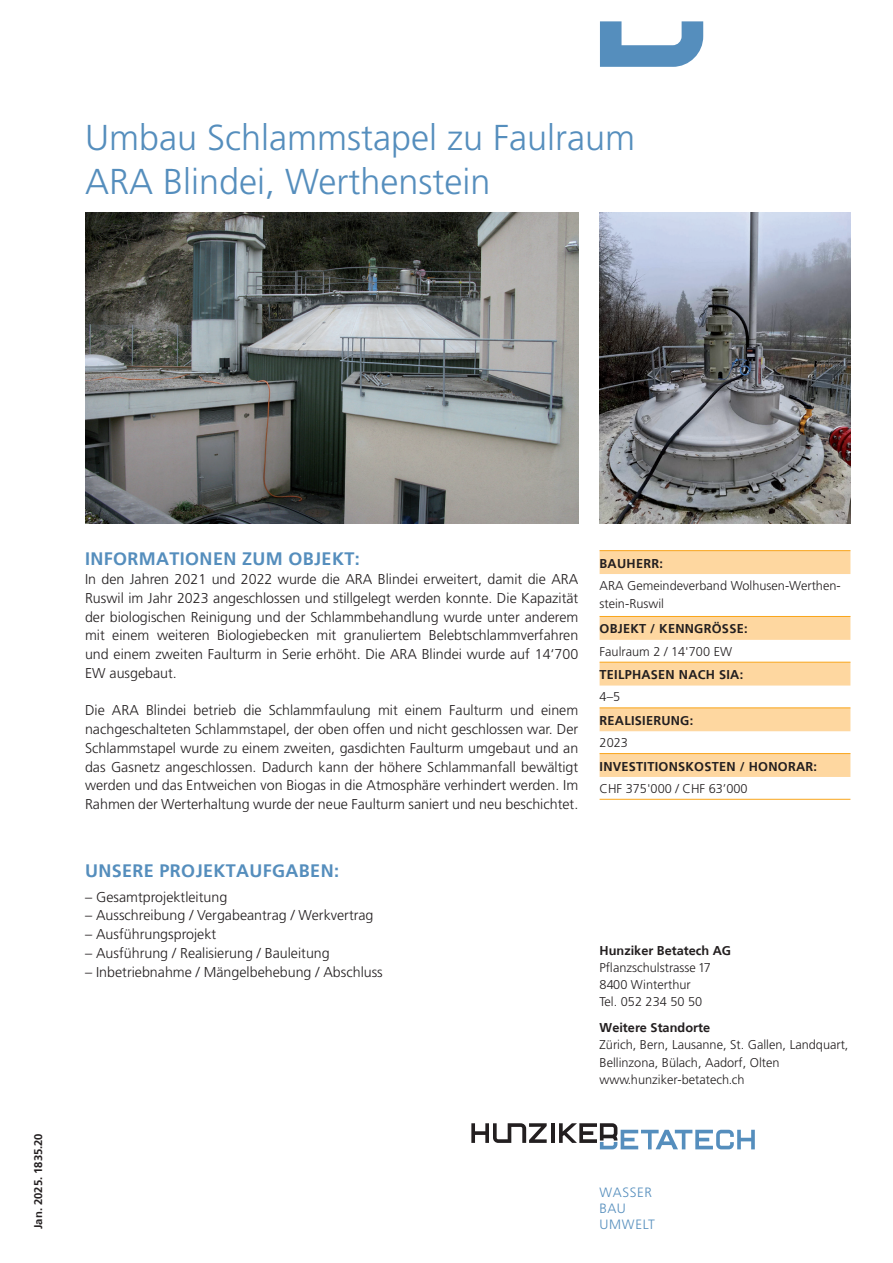
<style>
.page{position:relative;width:893px;height:1263px;background:#fff}
.page>*{position:absolute;margin:0;border:0;box-sizing:border-box;transform-origin:0 0}
.t1{font:300 36px/43.2px "Frutiger LT Std";color:#558ebd}
.t2{font:700 18px "Frutiger";letter-spacing:.02em;color:#558ebd}
.t3{font:300 14.25px/18.8px "Frutiger LT Std";color:#231f20;text-align:justify}
.t4{font:300 13.5px/16.2px "Frutiger LT Std";letter-spacing:.05em;color:#558ebd}
.t5{font:300 12.75px/17.2px "Frutiger LT Std";color:#231f20}
.t6{font:700 12.75px "Frutiger";letter-spacing:.02em;color:#231f20}
.t7{font:700 12.75px "Frutiger";color:#231f20}
.t8{font:700 11.25px "Frutiger";color:#231f20}
</style>
<div class="page">
<hr style="left:551px;top:1123px;width:3px;height:20px;background:#231f20">
<svg style="left:471px;top:1123px;width:76px;height:20px"></svg>
<svg style="left:559px;top:1123px;width:196px;height:26px"></svg>
<svg style="left:600px;top:21px;width:103px;height:46px"></svg>
<img style="left:600px;top:213px;width:250px;height:310px">
<img style="left:85px;top:213px;width:493px;height:310px">
<svg style="left:600px;top:551px;width:250px;height:226px;fill:#fed7a0"></svg>
<hr style="left:600px;top:550px;width:250px;height:1px;background:#f9a51b">
<hr style="left:600px;top:616px;width:250px;height:1px;background:#f9a51b">
<hr style="left:600px;top:799px;width:250px;height:1px;background:#f9a51b">
<hr style="left:600px;top:662px;width:250px;height:1px;background:#f9a51b">
<hr style="left:600px;top:707px;width:250px;height:1px;background:#f9a51b">
<hr style="left:600px;top:753px;width:250px;height:1px;background:#f9a51b">
<h1 class="t1" style="left:85px;top:117px;width:552px">Umbau Schlammstapel zu Faulraum<br>ARA Blindei, Werthenstein</h1>
<p class="t8" style="left:32px;top:1229px;width:97px;rotate:-90deg">Jan. 2025. 1835.20</p>
<p class="t2" style="left:85px;top:548px;width:276px">INFORMATIONEN ZUM OBJEKT:</p>
<p class="t3" style="left:85px;top:570px;width:495px">In den Jahren 2021 und 2022 wurde die ARA Blindei erweitert, damit die ARA Ruswil im Jahr 2023 angeschlossen und stillgelegt werden konnte. Die Kapazität der biologischen Reinigung und der Schlammbehandlung wurde unter anderem mit einem weiteren Biologiebecken mit granuliertem Belebtschlammverfahren und einem zweiten Faulturm in Serie erhöht. Die ARA Blindei wurde auf 14‘700<br>EW ausgebaut.</p>
<p class="t3" style="left:85px;top:701px;width:495px">Die ARA Blindei betrieb die Schlammfaulung mit einem Faulturm und einem nachgeschalteten Schlammstapel, der oben offen und nicht geschlossen war. Der Schlammstapel wurde zu einem zweiten, gasdichten Faulturm umgebaut und an das Gasnetz angeschlossen. Dadurch kann der höhere Schlammanfall bewältigt werden und das Entweichen von Biogas in die Atmosphäre verhindert werden. Im Rahmen der Werterhaltung wurde der neue Faulturm saniert und neu beschichtet.</p>
<p class="t2" style="left:85px;top:860px;width:255px">UNSERE PROJEKTAUFGABEN:</p>
<p class="t3" style="left:85px;top:887px;width:144px">– Gesamtprojektleitung</p>
<p class="t3" style="left:85px;top:906px;width:290px">– Ausschreibung / Vergabeantrag / Werkvertrag</p>
<p class="t3" style="left:85px;top:925px;width:133px">– Ausführungsprojekt</p>
<p class="t3" style="left:85px;top:944px;width:246px">– Ausführung / Realisierung / Bauleitung</p>
<p class="t3" style="left:85px;top:963px;width:299px">– Inbetriebnahme / Mängelbehebung / Abschluss</p>
<p class="t6" style="left:600px;top:556px;width:65px">BAUHERR:</p>
<p class="t5" style="left:600px;top:577px;width:243px;line-height:18px">ARA Gemeindeverband Wolhusen-Werthen&shy;stein-Ruswil</p>
<p class="t6" style="left:600px;top:621px;width:149px">OBJEKT / KENNGRÖSSE:</p>
<p class="t5" style="left:600px;top:643px;width:134px">Faulraum 2 / 14'700 EW</p>
<p class="t6" style="left:600px;top:667px;width:145px">TEILPHASEN NACH SIA:</p>
<p class="t5" style="left:600px;top:689px;width:22px">4–5</p>
<p class="t6" style="left:600px;top:713px;width:95px">REALISIERUNG:</p>
<p class="t5" style="left:600px;top:734px;width:30px">2023</p>
<p class="t6" style="left:600px;top:759px;width:219px">INVESTITIONSKOSTEN / HONORAR:</p>
<p class="t5" style="left:600px;top:780px;width:150px">CHF 375'000 / CHF 63’000</p>
<p class="t7" style="left:600px;top:943px;width:133px">Hunziker Betatech AG</p>
<p class="t5" style="left:600px;top:959px;width:113px">Pflanzschulstrasse 17<br>8400 Winterthur<br>Tel. 052 234 50 50</p>
<p class="t7" style="left:600px;top:1020px;width:112px">Weitere Standorte</p>
<p class="t5" style="left:600px;top:1036px;width:250px">Zürich, Bern, Lausanne, St. Gallen, Landquart,<br>Bellinzona, Bülach, Aadorf, Olten www.hunziker-betatech.ch</p>
<p class="t4" style="left:600px;top:1184px;width:57px">WASSER<br>BAU<br>UMWELT</p>
</div>
